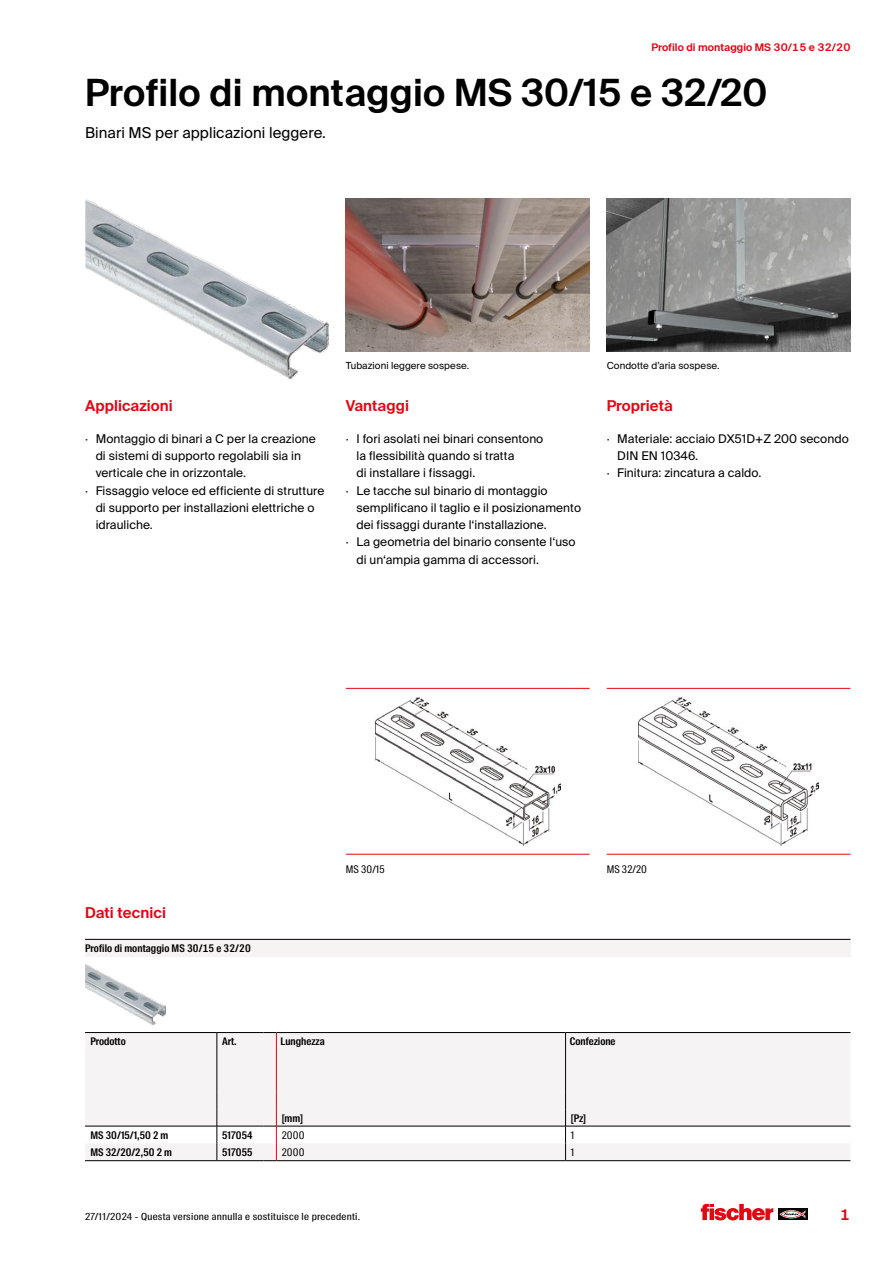
<style>
.page{position:relative;width:893px;height:1263px;background:#fff}
.page>*{position:absolute;margin:0;border:0;box-sizing:border-box;transform-origin:0 0}
.t1{font:600 37.5px "fischerstrong";letter-spacing:.005em;color:#000}
.t2{font:600 15px "fischerstrong";letter-spacing:.005em;color:#e30613}
.t3{font:15px "fischerstrong";letter-spacing:.005em;color:#000}
.t4{font:12px "fischerstrong";letter-spacing:.005em;color:#000}
.t5{font:600 10.5px "fischerstrong Cond";letter-spacing:.005em;color:#000}
.t6{font:600 10.5px "fischerstrong";letter-spacing:.005em;color:#e30613}
.t7{font:10.5px "fischerstrong Cond";letter-spacing:.01em;color:#000}
.t8{font:9.75px "fischerstrong Cond";letter-spacing:.025em;color:#000;scale:1.1 1}
.t9{font:9.75px "fischerstrong";letter-spacing:.005em;color:#000}
</style>
<div class="page">
<svg style="left:778px;top:1208px;width:29px;height:12px"></svg>
<svg style="left:779px;top:1210px;width:26px;height:8px"></svg>
<svg style="left:701px;top:1204px;width:72px;height:16px"></svg>
<img style="left:607px;top:199px;width:243px;height:153px">
<img style="left:346px;top:199px;width:244px;height:153px">
<img style="left:85px;top:200px;width:244px;height:179px">
<hr style="left:346px;top:688px;width:244px;height:1px;background:#e30613">
<hr style="left:607px;top:688px;width:243px;height:1px;background:#e30613">
<hr style="left:346px;top:854px;width:244px;height:1px;background:#e30613">
<hr style="left:607px;top:854px;width:243px;height:1px;background:#e30613">
<img style="left:375px;top:697px;width:185px;height:149px">
<img style="left:639px;top:697px;width:179px;height:149px">
<div style="left:85px;top:939px;width:765px;height:17px;background:#f6f4f3"></div>
<hr style="left:85px;top:939px;width:765px;height:1px;background:#000">
<img style="left:85px;top:964px;width:81px;height:60px">
<div style="left:85px;top:1033px;width:765px;height:59px;background:#f5f3f3"></div>
<hr style="left:85px;top:1032px;width:132px;height:1px;background:#000">
<hr style="left:217px;top:1032px;width:47px;height:1px;background:#000">
<svg style="left:264px;top:1032px;width:12px;height:1px"></svg>
<hr style="left:276px;top:1032px;width:290px;height:1px;background:#000">
<hr style="left:566px;top:1032px;width:284px;height:1px;background:#000">
<hr style="left:217px;top:1033px;width:1px;height:59px;background:#000">
<hr style="left:565px;top:1033px;width:1px;height:59px;background:#000">
<hr style="left:276px;top:1033px;width:1px;height:59px;background:#e30613">
<svg style="left:85px;top:1092px;width:765px;height:69px"></svg>
<p class="t6" style="left:651px;top:41px;width:200px">Profilo di montaggio MS 30/15 e 32/20</p>
<h1 class="t1" style="left:85px;top:71px;width:684px">Profilo di montaggio MS 30/15 e 32/20</h1>
<p class="t3" style="left:85px;top:124px;width:242px">Binari MS per applicazioni leggere.</p>
<p class="t2" style="left:85px;top:397px;width:89px">Applicazioni</p>
<p class="t4" style="left:85px;top:432px;width:232px">· Montaggio di binari a C per la creazione</p>
<p class="t4" style="left:96px;top:449px;width:207px">di sistemi di supporto regolabili sia in</p>
<p class="t4" style="left:96px;top:466px;width:152px">verticale che in orizzontale.</p>
<p class="t4" style="left:85px;top:484px;width:241px">· Fissaggio veloce ed efficiente di strutture</p>
<p class="t4" style="left:96px;top:501px;width:220px">di supporto per installazioni elettriche o</p>
<p class="t4" style="left:96px;top:518px;width:59px">idrauliche.</p>
<p class="t9" style="left:346px;top:360px;width:125px">Tubazioni leggere sospese.</p>
<p class="t9" style="left:607px;top:360px;width:114px">Condotte d’aria sospese.</p>
<p class="t2" style="left:346px;top:397px;width:65px">Vantaggi</p>
<p class="t4" style="left:346px;top:432px;width:199px">· I fori asolati nei binari consentono</p>
<p class="t4" style="left:356px;top:449px;width:159px">la flessibilità quando si tratta</p>
<p class="t4" style="left:356px;top:466px;width:120px">di installare i fissaggi.</p>
<p class="t4" style="left:346px;top:484px;width:203px">· Le tacche sul binario di montaggio</p>
<p class="t4" style="left:356px;top:501px;width:226px">semplificano il taglio e il posizionamento</p>
<p class="t4" style="left:356px;top:518px;width:192px">dei fissaggi durante l‘installazione.</p>
<p class="t4" style="left:346px;top:535px;width:231px">· La geometria del binario consente l‘uso</p>
<p class="t4" style="left:356px;top:552px;width:184px">di un‘ampia gamma di accessori.</p>
<p class="t2" style="left:607px;top:397px;width:68px">Proprietà</p>
<p class="t4" style="left:607px;top:432px;width:244px">· Materiale: acciaio DX51D+Z 200 secondo</p>
<p class="t4" style="left:617px;top:449px;width:82px">DIN EN 10346.</p>
<p class="t4" style="left:607px;top:466px;width:156px">· Finitura: zincatura a caldo.</p>
<p class="t2" style="left:85px;top:904px;width:82px">Dati tecnici</p>
<p class="t5" style="left:85px;top:942px;width:167px">Profilo di montaggio MS 30/15 e 32/20</p>
<p class="t7" style="left:346px;top:863px;width:40px">MS 30/15</p>
<p class="t7" style="left:607px;top:863px;width:42px">MS 32/20</p>
<p class="t5" style="left:90px;top:1035px;width:37px">Prodotto</p>
<p class="t5" style="left:222px;top:1035px;width:16px">Art.</p>
<p class="t5" style="left:281px;top:1035px;width:46px">Lunghezza</p>
<p class="t5" style="left:570px;top:1035px;width:47px">Confezione</p>
<p class="t5" style="left:282px;top:1112px;width:23px">[mm]</p>
<p class="t5" style="left:571px;top:1112px;width:17px">[Pz]</p>
<p class="t5" style="left:90px;top:1129px;width:79px">MS 30/15/1,50 2 m</p>
<p class="t5" style="left:222px;top:1129px;width:32px">517054</p>
<p class="t7" style="left:282px;top:1129px;width:24px">2000</p>
<p class="t7" style="left:571px;top:1129px;width:5px">1</p>
<p class="t5" style="left:90px;top:1146px;width:83px">MS 32/20/2,50 2 m</p>
<p class="t5" style="left:222px;top:1146px;width:32px">517055</p>
<p class="t7" style="left:282px;top:1146px;width:24px">2000</p>
<p class="t7" style="left:571px;top:1146px;width:5px">1</p>
<p class="t8" style="left:85px;top:1211px;width:252px">27/11/2024 - Questa versione annulla e sostituisce le precedenti.</p>
<p class="t2" style="left:840px;top:1206px;width:12px">1</p>
</div>
